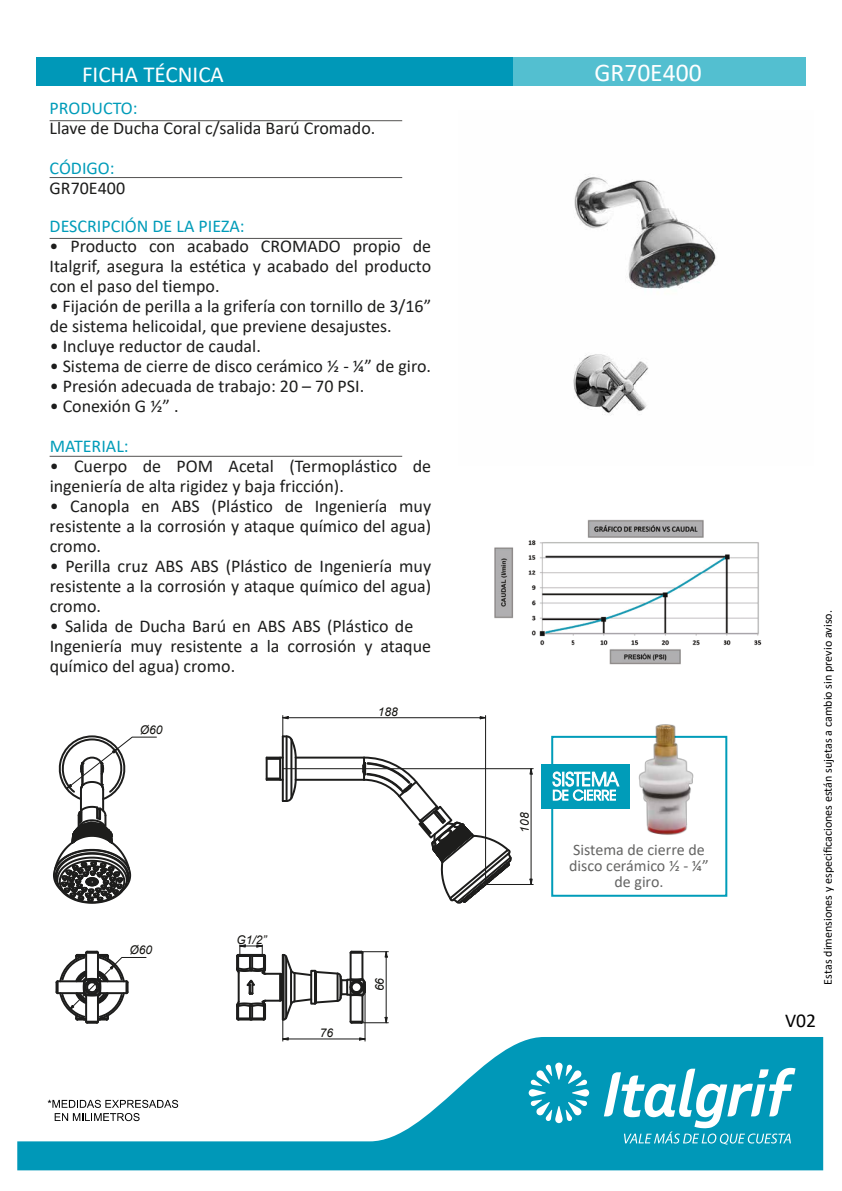
<style>
.page{position:relative;width:842px;height:1191px;background:#fff}
.page>*{position:absolute;margin:0;border:0;box-sizing:border-box;transform-origin:0 0}
.t1{font:25.6px "Calibri";color:#fff}
.t2{font:23px "Calibri";color:#fff}
.t3{font:19.6px "Calibri";color:#000}
.t4{font:18px/20px "Calibri";color:#1d1d1c;text-align:justify}
.t5{font:18px "Calibri";color:#009cb9}
.t6{font:16px/16px "Calibri";color:#646463;text-align:center}
.t7{font:12px "Calibri";color:#000}
.t8{font:italic 12px "Arial";color:#12110e}
.s1{font-family:"Myriad Pro"}
</style>
<div class="page">
<img style="left:494px;top:519px;width:268px;height:146px">
<hr style="left:50px;top:120px;width:352px;height:1px;background:#535251">
<hr style="left:50px;top:177px;width:352px;height:1px;background:#535251">
<hr style="left:50px;top:238px;width:352px;height:1px;background:#535251">
<hr style="left:50px;top:456px;width:352px;height:1px;background:#535251">
<div style="left:551px;top:736px;width:176px;height:160px;border:2px solid #009cb9"></div>
<div style="left:541px;top:764px;width:88px;height:44px;background:#009cb9"></div>
<svg style="left:552px;top:771px;width:68px;height:30px"></svg>
<img style="left:634px;top:724px;width:65px;height:111px">
<hr style="left:282px;top:736px;width:2px;height:65px;background:#1d1d1c">
<hr style="left:290px;top:740px;width:2px;height:57px;background:#1d1d1c">
<hr style="left:286px;top:737px;width:2px;height:63px;background:#1d1d1c">
<hr style="left:266px;top:757px;width:2px;height:22px;background:#1d1d1c">
<hr style="left:296px;top:756px;width:68px;height:2px;background:#1d1d1c">
<hr style="left:296px;top:778px;width:68px;height:2px;background:#1d1d1c">
<svg style="left:267px;top:777px;width:31px;height:25px"></svg>
<hr style="left:279px;top:757px;width:2px;height:22px;background:#1d1d1c">
<svg style="left:361px;top:755px;width:152px;height:149px"></svg>
<hr style="left:295px;top:757px;width:2px;height:22px;background:#1d1d1c">
<svg style="left:529px;top:769px;width:4px;height:6px"></svg>
<svg style="left:529px;top:878px;width:4px;height:6px"></svg>
<hr style="left:531px;top:774px;width:1px;height:105px;background:#1d1d1c">
<hr style="left:486px;top:884px;width:47px;height:1px;background:#1d1d1c">
<hr style="left:283px;top:768px;width:250px;height:1px;background:#1d1d1c">
<svg style="left:479px;top:716px;width:8px;height:4px"></svg>
<hr style="left:288px;top:717px;width:192px;height:1px;background:#1d1d1c">
<svg style="left:267px;top:715px;width:31px;height:45px"></svg>
<hr style="left:485px;top:715px;width:1px;height:169px;background:#1d1d1c">
<svg style="left:55px;top:950px;width:92px;height:74px"></svg>
<svg style="left:53px;top:735px;width:104px;height:169px"></svg>
<svg style="left:236px;top:944px;width:152px;height:93px"></svg>
<div style="left:37px;top:57px;width:476px;height:29px;background:#0098b8"></div>
<div style="left:513px;top:57px;width:292px;height:29px;background:#53bfd0"></div>
<svg style="left:17px;top:1037px;width:806px;height:133px"></svg>
<svg style="left:526px;top:1060px;width:63px;height:63px"></svg>
<svg style="left:599px;top:1066px;width:196px;height:79px"></svg>
<img style="left:573px;top:176px;width:143px;height:239px">
<p class="t2" style="left:82px;top:59px;width:143px">FICHA TÉCNICA</p>
<h1 class="t1" style="left:594px;top:55px;width:109px">GR70E400</h1>
<p class="t5" style="left:50px;top:96px;width:90px">PRODUCTO:</p>
<p class="t4" style="left:50px;top:118px;width:327px">Llave de Ducha Coral c/salida Barú Cromado.</p>
<p class="t5" style="left:50px;top:156px;width:67px">CÓDIGO:</p>
<p class="t4" style="left:50px;top:178px;width:77px">GR70E400</p>
<p class="t5" style="left:50px;top:214px;width:197px">DESCRIPCIÓN DE LA PIEZA:</p>
<p class="t4" style="left:50px;top:236px;width:383px">• Producto con acabado CROMADO propio de Italgrif, asegura la esté<span class="s1">ti</span>ca y acabado del producto con el paso del <span class="s1">ti</span>empo.</p>
<p class="t4" style="left:50px;top:296px;width:383px">• Fijación de perilla a la grifería con tornillo de 3/16” de sistema helicoidal, que previene desajustes.</p>
<p class="t4" style="left:50px;top:336px;width:213px">• Incluye reductor de caudal.</p>
<p class="t4" style="left:50px;top:356px;width:383px">• Sistema de cierre de disco cerámico ½ - ¼” de giro.</p>
<p class="t4" style="left:50px;top:376px;width:316px">• Presión adecuada de trabajo: 20 – 70 PSI.</p>
<p class="t4" style="left:50px;top:396px;width:130px">• Conexión G ½” .</p>
<p class="t5" style="left:50px;top:434px;width:81px">MATERIAL:</p>
<p class="t4" style="left:50px;top:456px;width:383px">• Cuerpo de POM Acetal (Termoplás<span class="s1">ti</span>co de ingeniería de alta rigidez y baja fricción).</p>
<p class="t4" style="left:50px;top:496px;width:383px">• Canopla en ABS (Plás<span class="s1">ti</span>co de Ingeniería muy resistente a la corrosión y ataque químico del agua) cromo.</p>
<p class="t4" style="left:50px;top:556px;width:383px">• Perilla cruz ABS ABS (Plás<span class="s1">ti</span>co de Ingeniería muy resistente a la corrosión y ataque químico del agua) cromo.</p>
<p class="t4" style="left:50px;top:616px;width:383px;text-align:left">• Salida de Ducha Barú en ABS ABS (Plás<span class="s1">ti</span>co de<br>Ingeniería muy resistente a la corrosión y ataque químico del agua) cromo.</p>
<p class="t8" style="left:140px;top:721px;width:24px">Ø60</p>
<p class="t8" style="left:378px;top:703px;width:22px">188</p>
<p class="t8" style="left:129px;top:942px;width:24px">Ø60</p>
<p class="t8" style="left:237px;top:931px;width:32px">G1/2”</p>
<p class="t8" style="left:320px;top:1024px;width:15px">76</p>
<p class="t8" style="left:372px;top:991px;width:15px;rotate:-90deg">66</p>
<p class="t8" style="left:517px;top:832px;width:22px;rotate:-90deg">801</p>
<p class="t6" style="left:569px;top:840px;width:141px">Sistema de cierre de disco cerámico ½ - ¼” de giro.</p>
<p class="t7" style="left:819px;top:984px;width:376px;rotate:-90deg">Estas dimensiones y especificaciones están sujetas a cambio sin previo aviso.</p>
<p class="t3" style="left:785px;top:1006px;width:33px">V02</p>
</div>
